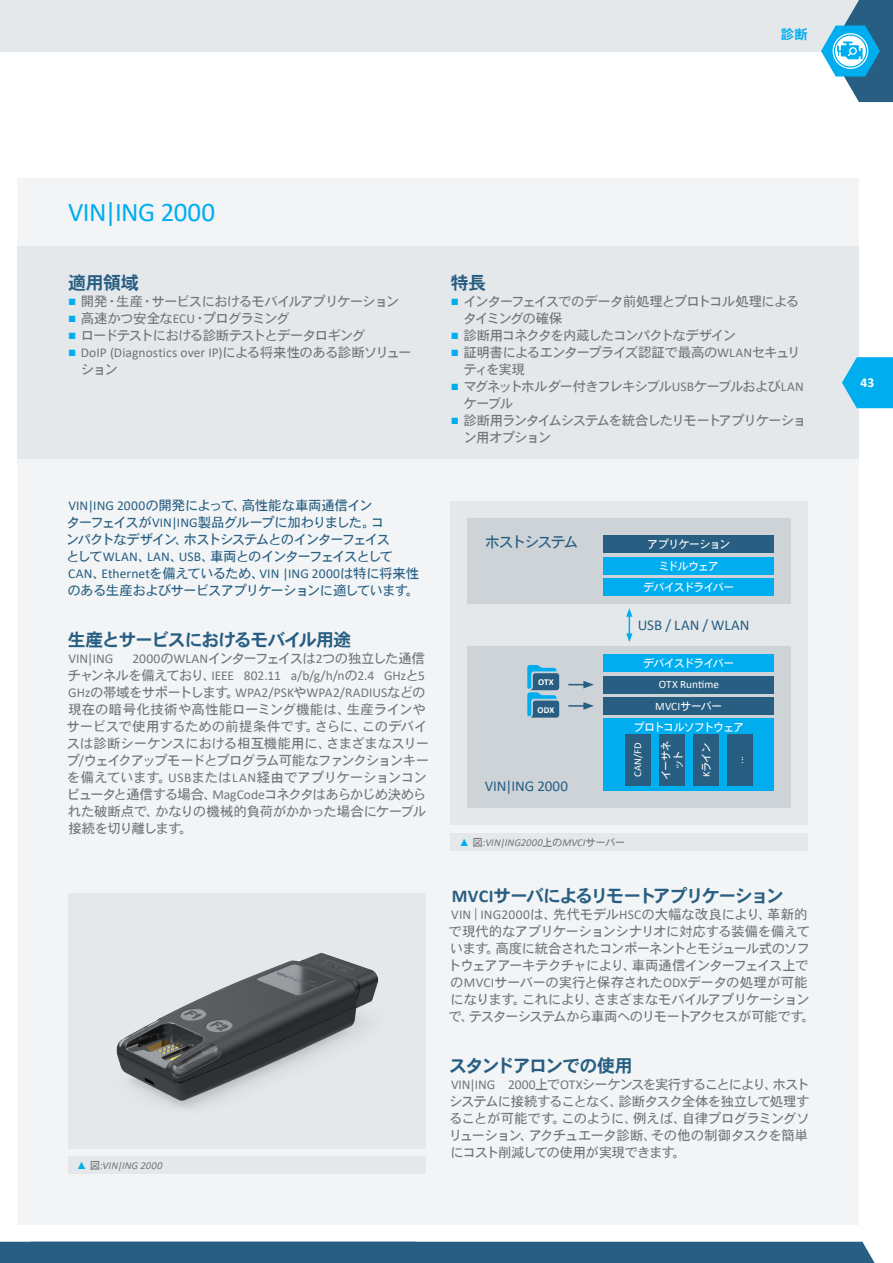
<style>
.page{position:relative;width:893px;height:1263px;background:#fff}
.page>*{position:absolute;margin:0;border:0;box-sizing:border-box;transform-origin:0 0}
.Headline_H2{font:27px "Calibri";letter-spacing:-.02em;color:#00aeef}
.Subhead_H3_Automotiv{font:700 18px "URW Heisei Gothic";letter-spacing:-.075em;color:#275e82}
.Subhead_H3_Automotiv-2{font:700 18px "URW Heisei Gothic";letter-spacing:-.11em;color:#275e82}
.t1{font:15px "Calibri";letter-spacing:-.005em;color:#275e82}
.t2{font:15px "URW Heisei Gothic";letter-spacing:-.135em;color:#275e82}
.Copy{font:13.5px/17px "URW Heisei Gothic";letter-spacing:-.06em;color:#727477}
.Copy-2{font:13.5px/17px "URW Heisei Gothic";letter-spacing:-.04em;color:#727477}
.Copy_Automotive{font:13.5px/17px "URW Heisei Gothic";letter-spacing:-.08em;color:#275e82}
.Copy-3{font:13.5px/17px "URW Heisei Gothic";letter-spacing:-.085em;color:#727477}
.Copy-4{font:13.5px/17px "Calibri";letter-spacing:.005em;color:#727477}
.Copy-5{font:13.5px/17px "URW Heisei Gothic";letter-spacing:-.08em;color:#727477}
.Copy-6{font:13.5px/17px "URW Heisei Gothic";letter-spacing:-.1em;color:#727477}
.Copy-7{font:13.5px "URW Heisei Gothic";letter-spacing:-.09em;color:#727477}
.t3{font:700 13.5px "URW Heisei Gothic";color:#00aeef}
.t4{font:700 13.5px "Calibri";color:#fff}
.t5{font:11.25px "URW Heisei Gothic";letter-spacing:-.1em;color:#fff}
.t6{font:11.25px "Calibri";color:#fff}
.t7{font:11.25px "URW Heisei Gothic";letter-spacing:-.075em;color:#fff}
.t8{font:italic 10.5px "Calibri";letter-spacing:.005em;color:#727477}
.t9{font:10.5px/12.6px "URW Heisei Gothic";letter-spacing:-.1em;color:#fff;text-align:center}
.t10{font:10.5px "Calibri";color:#fff}
.t11{font:700 9px "Calibri";letter-spacing:.01em;color:#fff}
.s1{font-family:"Arial";color:#00aeef}
.s2{font-family:"Calibri"}
.s3{font-family:"URW Heisei Gothic"}
.s4{font-family:"URW Heisei Gothic";font-style:normal}
</style>
<div class="page">
<div style="left:17px;top:179px;width:842px;height:1046px;background:#f2f4f5"></div>
<div style="left:17px;top:247px;width:842px;height:212px;background:#e4e8eb"></div>
<div style="left:68px;top:1157px;width:357px;height:17px;background:#e4e8eb"></div>
<div style="left:451px;top:502px;width:357px;height:323px;background:#e4e8eb"></div>
<div style="left:451px;top:833px;width:357px;height:17px;background:#e4e8eb"></div>
<div style="left:468px;top:519px;width:323px;height:85px;background:#cdd3d7"></div>
<div style="left:604px;top:536px;width:170px;height:17px;background:#275e82"></div>
<div style="left:604px;top:557px;width:170px;height:17px;background:#00aeef"></div>
<div style="left:604px;top:578px;width:170px;height:17px;background:#00aeef"></div>
<div style="left:468px;top:646px;width:323px;height:162px;background:#cdd3d7"></div>
<div style="left:604px;top:655px;width:170px;height:17px;background:#00aeef"></div>
<div style="left:604px;top:719px;width:170px;height:72px;background:#00aeef"></div>
<div style="left:625px;top:735px;width:26px;height:51px;background:#275e82"></div>
<div style="left:659px;top:735px;width:26px;height:51px;background:#275e82"></div>
<div style="left:693px;top:735px;width:26px;height:51px;background:#275e82"></div>
<div style="left:727px;top:735px;width:26px;height:51px;background:#275e82"></div>
<div style="left:604px;top:676px;width:170px;height:17px;background:#275e82"></div>
<div style="left:604px;top:697px;width:170px;height:17px;background:#275e82"></div>
<svg style="left:568px;top:681px;width:26px;height:7px"></svg>
<svg style="left:568px;top:702px;width:26px;height:8px"></svg>
<svg style="left:527px;top:665px;width:32px;height:53px;background:#438cb0"></svg>
<svg style="left:626px;top:608px;width:6px;height:34px"></svg>
<img style="left:68px;top:893px;width:357px;height:255px">
<div style="left:0;top:1242px;width:875px;height:21px;background:#275e82"></div>
<div style="left:0;top:0;width:893px;height:51px;background:#e4e8eb"></div>
<svg style="left:842px;top:357px;width:51px;height:51px;background:#21b6ee"></svg>
<svg style="left:821px;top:0;width:72px;height:102px"></svg>
<p class="t3" style="left:781px;top:27px;width:28px">診断</p>
<p class="Headline_H2" style="left:68px;top:193px;width:149px">VIN|ING 2000</p>
<p class="Subhead_H3_Automotiv" style="left:68px;top:273px;width:72px">適用領域</p>
<p class="Copy" style="left:68px;top:292px;width:333px"><span class="s1">■</span> 開発・生産・サービスにおけるモバイルアプリケーション</p>
<p class="Copy" style="left:68px;top:309px;width:223px"><span class="s1">■</span> 高速かつ安全な<span class="s2">ECU</span>・プログラミング</p>
<p class="Copy-3" style="left:68px;top:326px;width:299px"><span class="s1">■</span> ロードテストにおける診断テストとデータロギング</p>
<p class="Copy-4" style="left:81px;top:344px;width:332px;text-indent:-13px"><span class="s1">■</span> DoIP (Diagnostics over IP)<span class="s3">による将来性のある診断ソリューション</span></p>
<p class="Subhead_H3_Automotiv" style="left:451px;top:273px;width:37px">特長</p>
<p class="Copy-3" style="left:463px;top:292px;width:337px;text-indent:-13px"><span class="s1">■</span> インターフェイスでのデータ前処理とプロトコル処理によるタイミングの確保</p>
<p class="Copy-7" style="left:451px;top:326px;width:287px"><span class="s1">■</span> 診断用コネクタを内蔵したコンパクトなデザイン</p>
<p class="Copy" style="left:463px;top:343px;width:339px;text-indent:-13px"><span class="s1">■</span> 証明書によるエンタープライズ認証で最高の<span class="s2">WLAN</span>セキュリティを実現</p>
<p class="Copy-6" style="left:463px;top:377px;width:342px;text-indent:-13px"><span class="s1">■</span> マグネットホルダー付きフレキシブル<span class="s2">USB</span>ケーブルおよび<span class="s2">LAN</span>ケーブル</p>
<p class="Copy-5" style="left:463px;top:411px;width:344px;text-indent:-13px"><span class="s1">■</span> 診断用ランタイムシステムを統合したリモートアプリケーション用オプション</p>
<p class="Copy_Automotive" style="left:66px;top:496px;width:355px"><span class="s2">VIN|ING 2000</span>の開発によって、高性能な車両通信イン<br>ターフェイスが<span class="s2">VIN|ING</span>製品グループに加わりました。コ<br>ンパクトなデザイン、ホストシステムとのインターフェイス<br>として<span class="s2">WLAN</span>、<span class="s2">LAN</span>、<span class="s2">USB</span>、車両とのインターフェイスとして<span class="s2">CAN</span>、<span class="s2">Ethernet</span>を備えているため、<span class="s2">VIN |ING 2000</span>は特に将来性のある生産およびサービスアプリケーションに適しています。</p>
<p class="Subhead_H3_Automotiv" style="left:68px;top:630px;width:285px">生産とサービスにおけるモバイル用途</p>
<p class="Copy-4" style="left:68px;top:650px;width:46px">VIN|ING</p>
<p class="Copy-2" style="left:66px;top:649px;width:364px;text-indent:66px"><span class="s2">2000</span>の<span class="s2">WLAN</span>インターフェイスは<span class="s2">2</span>つの独立した通信チャンネルを備えており、<span class="s2">IEEE 802.11 a/b/g/h/n</span>の<span class="s2">2.4 GHz</span>と<span class="s2">5<br>GHz</span>の帯域をサポートします。<span class="s2">WPA2/PSK</span>や<span class="s2">WPA2/RADIUS</span>などの現在の暗号化技術や高性能ローミング機能は、生産ラインやサービスで使用するための前提条件です。さらに、このデバイスは診断シーケンスにおける相互機能用に、さまざまなスリープ<span class="s2">/</span>ウェイクアップモードとプログラム可能なファンクションキーを備えています。<span class="s2">USB</span>または<span class="s2">LAN</span>経由でアプリケーションコンピュータと通信する場合、<span class="s2">MagCode</span>コネクタはあらかじめ決められた破断点で、かなりの機械的負荷がかかった場合にケーブル接続を切り離します。</p>
<p class="t8" style="left:77px;top:1158px;width:87px"><span class="s1">▲</span> <span class="s4">図</span>:VIN|ING 2000</p>
<p class="t2" style="left:485px;top:530px;width:95px">ホストシステム</p>
<p class="t7" style="left:647px;top:536px;width:85px">アプリケーション</p>
<p class="t5" style="left:658px;top:557px;width:62px">ミドルウェア</p>
<p class="t5" style="left:643px;top:579px;width:93px">デバイスドライバー</p>
<p class="t1" style="left:638px;top:614px;width:113px">USB / LAN / WLAN</p>
<p class="t11" style="left:538px;top:676px;width:17px">OTX</p>
<p class="t11" style="left:537px;top:703px;width:18px">ODX</p>
<p class="t1" style="left:485px;top:775px;width:85px">VIN|ING 2000</p>
<p class="t5" style="left:643px;top:655px;width:93px">デバイスドライバー</p>
<p class="t6" style="left:659px;top:677px;width:62px">OTX Runtime</p>
<p class="t6" style="left:655px;top:698px;width:69px">MVCI<span class="s3">サーバー</span></p>
<p class="t5" style="left:633px;top:719px;width:113px">プロトコルソフトウェア</p>
<p class="t10" style="left:630px;top:777px;width:36px;rotate:-90deg">CAN/FD</p>
<p class="t9" style="left:659px;top:779px;width:40px;rotate:-90deg">イーサネット</p>
<p class="t9" style="left:699px;top:777px;width:36px;rotate:-90deg"><span class="s2">K</span>ライン</p>
<p class="t10" style="left:732px;top:764px;width:9px;rotate:-90deg">...</p>
<p class="t8" style="left:459px;top:835px;width:167px"><span class="s1">▲</span> <span class="s4">図</span>:VIN|ING2000<span class="s4">上の</span>MVCI<span class="s4">サーバー</span></p>
<p class="Subhead_H3_Automotiv-2" style="left:452px;top:885px;width:334px"><span class="s2">MVCI</span>サーバによるリモートアプリケーション</p>
<p class="Copy" style="left:448px;top:905px;width:368px"><span class="s2">VIN</span>｜<span class="s2">ING2000</span>は、先代モデル<span class="s2">HSC</span>の大幅な改良により、革新的で現代的なアプリケーションシナリオに対応する装備を備えています。高度に統合されたコンポーネントとモジュール式のソフトウェアアーキテクチャにより、車両通信インターフェイス上での<span class="s2">MVCI</span>サーバーの実行と保存された<span class="s2">ODX</span>データの処理が可能になります。これにより、さまざまなモバイルアプリケーションで、テスターシステムから車両へのリモートアクセスが可能です。</p>
<p class="Subhead_H3_Automotiv" style="left:449px;top:1055px;width:185px">スタンドアロンでの使用</p>
<p class="Copy" style="left:449px;top:1075px;width:363px;text-align:justify"><span class="s2">VIN|ING 2000</span>上で<span class="s2">OTX</span>シーケンスを実行することにより、ホストシステムに接続することなく、診断タスク全体を独立して処理することが可能です。このように、例えば、自律プログラミングソリューション、アクチュエータ診断、その他の制御タスクを簡単にコスト削減しての使用が実現できます。</p>
<p class="t4" style="left:860px;top:373px;width:15px">43</p>
</div>
